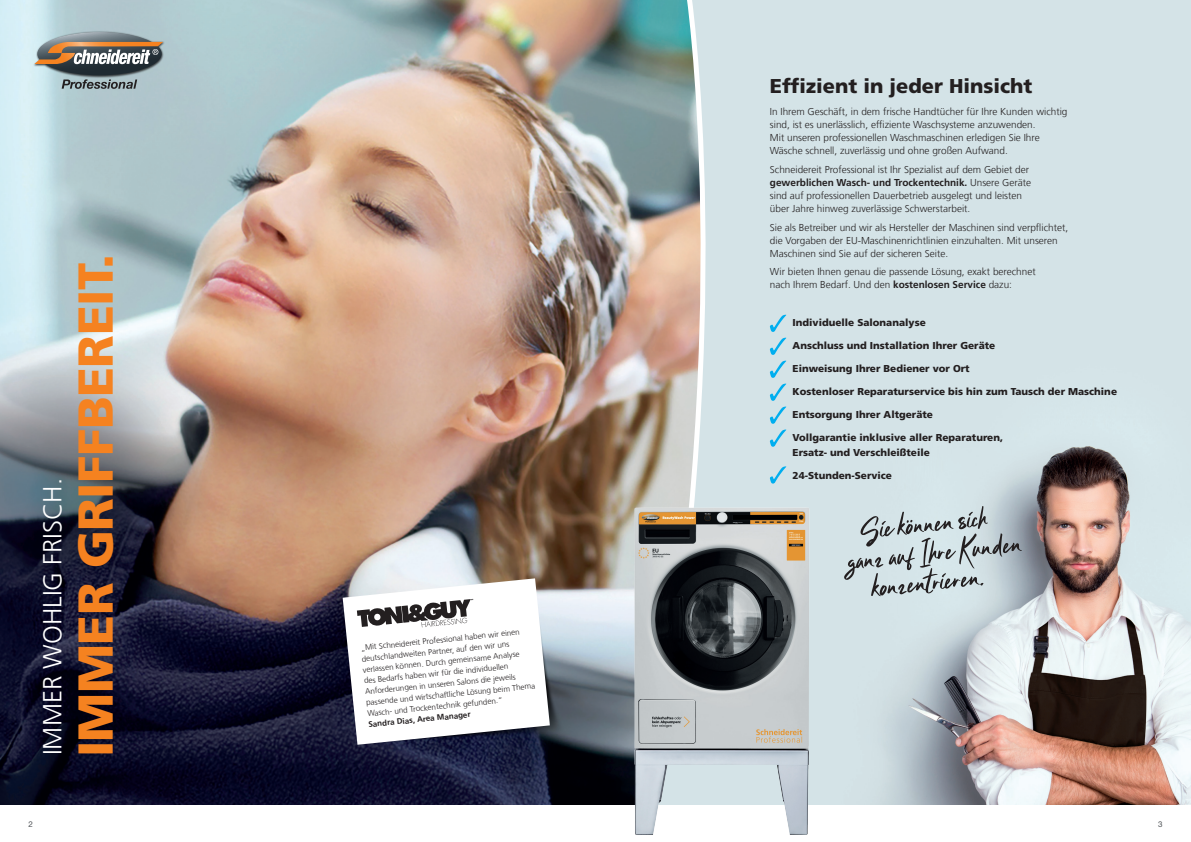
<style>
.page{position:relative;width:1191px;height:842px;background:#fff}
.page>*{position:absolute;margin:0;border:0;box-sizing:border-box;transform-origin:0 0}
.t1{font:900 49px "Frutiger LT Com";letter-spacing:-.01em;color:#f58220}
.t2{font:300 26px "Frutiger LT Com";color:#fff}
.t3{font:900 20px "Frutiger LT Com";color:#231f20}
.t4{font:300 10px/13px "Frutiger LT Com";color:#231f20}
.t5{font:900 10px/14.5px "Frutiger LT Com";color:#231f20}
.t6{font:300 8px/11px "Frutiger LT Com";color:#231f20}
.t7{font:700 8px "Frutiger LT Com";color:#231f20}
.t8{font:8px "Helvetica Neue LT Pro";color:#4e5256}
.s1{font-weight:700}
</style>
<div class="page">
<img style="left:0;top:0;width:643px;height:805px">
<svg style="left:643px;top:0;width:548px;height:805px;background:#ccd6d7"></svg>
<img style="left:30px;top:27px;width:140px;height:55px">
<svg style="left:34px;top:32px;width:129px;height:57px;background:#8d8f8b"></svg>
<img style="left:493px;top:401px;width:587px;height:434px">
<svg style="left:844px;top:506px;width:177px;height:90px;background:#b6c3c7"></svg>
<svg style="left:770px;top:315px;width:16px;height:17px"></svg>
<svg style="left:770px;top:338px;width:16px;height:17px"></svg>
<svg style="left:770px;top:361px;width:16px;height:17px"></svg>
<svg style="left:770px;top:384px;width:16px;height:63px"></svg>
<svg style="left:770px;top:466px;width:16px;height:18px"></svg>
<img style="left:347px;top:601px;width:257px;height:181px">
<svg style="left:343px;top:578px;width:207px;height:167px"></svg>
<h2 class="t2" style="left:37px;top:755px;width:279px;rotate:-90deg">IMMER WOHLIG FRISCH.</h2>
<h1 class="t1" style="left:66px;top:757px;width:505px;rotate:-90deg">IMMER GRIFFBEREIT.</h1>
<p class="t6" style="left:360px;top:643px;width:171px;rotate:-6deg">„Mit Schneidereit Professional haben wir einen deutschlandweiten Partner, auf den wir uns verlassen können. Durch gemeinsame Analyse des Bedarfs haben wir für die individuellen Anforderungen in unseren Salons die jeweils passende und wirtschaftliche Lösung beim Thema Wasch- und Trockentechnik gefunden.“</p>
<p class="t7" style="left:368px;top:720px;width:104px;rotate:-6deg">Sandra Dias, Area Manager</p>
<h3 class="t3" style="left:770px;top:74px;width:264px">Effizient in jeder Hinsicht</h3>
<p class="t4" style="left:770px;top:105px;width:299px">In Ihrem Geschäft, in dem frische Handtücher für Ihre Kunden wichtig sind, ist es unerlässlich, effiziente Waschsysteme anzuwenden.<br>Mit unseren professionellen Waschmaschinen erledigen Sie Ihre Wäsche schnell, zuverlässig und ohne großen Aufwand.</p>
<p class="t4" style="left:770px;top:163px;width:263px">Schneidereit Professional ist Ihr Spezialist auf dem Gebiet der <span class="s1">gewerblichen Wasch- und Trockentechnik.</span> Unsere Geräte sind auf professionellen Dauerbetrieb ausgelegt und leisten über Jahre hinweg zuverlässige Schwerstarbeit.</p>
<p class="t4" style="left:770px;top:221px;width:300px">Sie als Betreiber und wir als Hersteller der Maschinen sind verpflichtet, die Vorgaben der EU-Maschinenrichtlinien einzuhalten. Mit unseren<br>Maschinen sind Sie auf der sicheren Seite.</p>
<p class="t4" style="left:770px;top:265px;width:267px">Wir bieten Ihnen genau die passende Lösung, exakt berechnet nach Ihrem Bedarf. Und den <span class="s1">kostenlosen Service</span> dazu:</p>
<p class="t5" style="left:792px;top:316px;width:135px">Individuelle Salonanalyse</p>
<p class="t5" style="left:792px;top:339px;width:204px">Anschluss und Installation Ihrer Geräte</p>
<p class="t5" style="left:792px;top:362px;width:179px">Einweisung Ihrer Bediener vor Ort</p>
<p class="t5" style="left:792px;top:385px;width:326px">Kostenloser Reparaturservice bis hin zum Tausch der Maschine</p>
<p class="t5" style="left:792px;top:408px;width:142px">Entsorgung Ihrer Altgeräte</p>
<p class="t5" style="left:792px;top:431px;width:212px">Vollgarantie inklusive aller Reparaturen,<br>Ersatz- und Verschleißteile</p>
<p class="t5" style="left:792px;top:468px;width:101px">24-Stunden-Service</p>
<p class="t8" style="left:28px;top:819px;width:6px">2</p>
<p class="t8" style="left:1158px;top:819px;width:6px">3</p>
</div>
